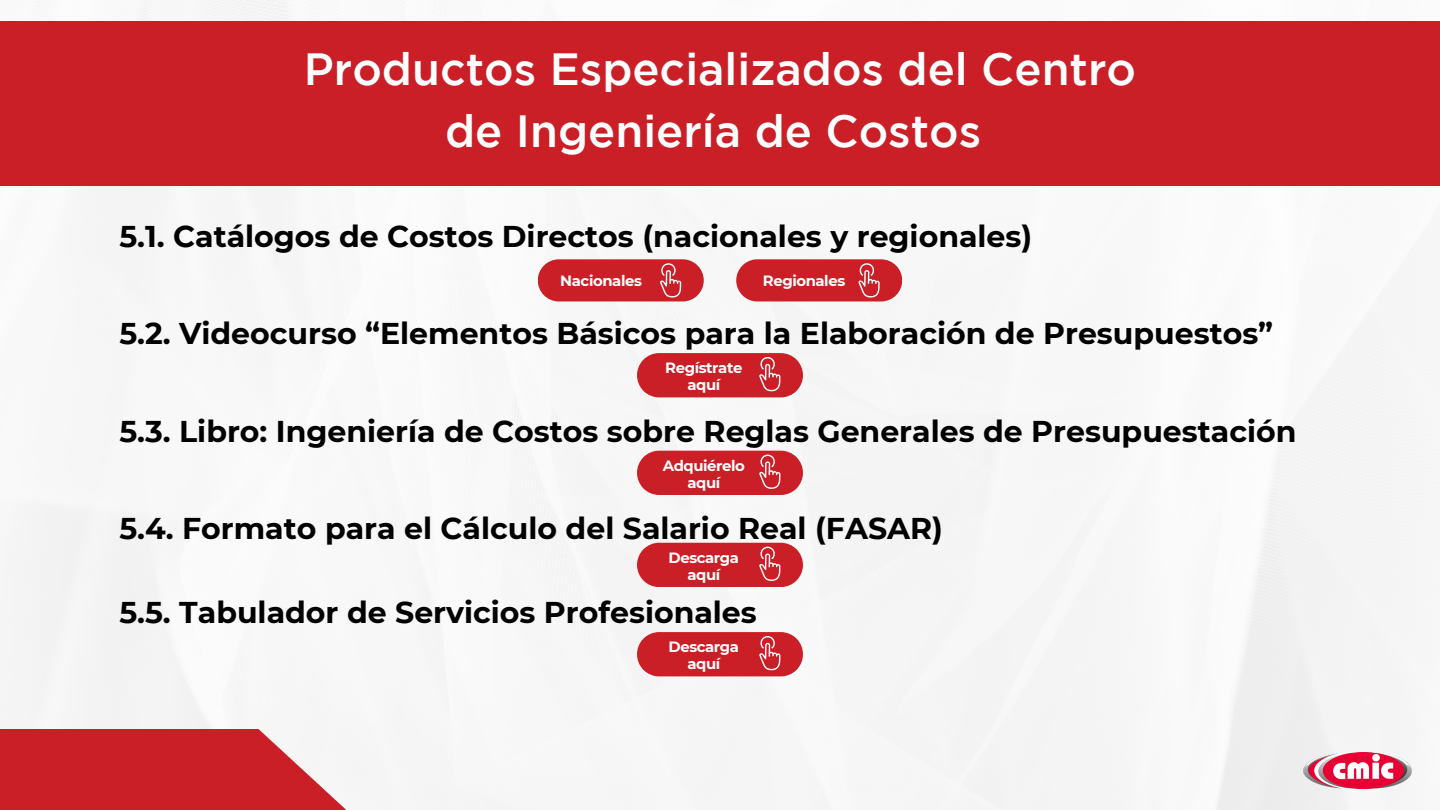
<style>
.page{position:relative;width:1440px;height:810px;background:#fff}
.page>*{position:absolute;margin:0;border:0;box-sizing:border-box;transform-origin:0 0}
.t1{font:500 45px/62.2px "Gotham";color:#fff;text-align:center}
.t2{font:700 30px "Montserrat";color:#000}
.t3{font:700 14.8px/16.5px "Montserrat";letter-spacing:-.025em;color:#fff;text-align:center}
</style>
<div class="page">
<img style="left:0;top:0;width:1439px;height:810px">
<img style="left:1301px;top:752px;width:116px;height:43px">
<svg style="left:0;top:729px;width:346px;height:81px"></svg>
<div style="left:0;top:21px;width:1440px;height:165px;background:#ca1f27"></div>
<div style="left:538px;top:259px;width:166px;height:42px;background:#ca1f27;border-radius:21px"></div>
<svg style="left:660px;top:263px;width:21px;height:35px"></svg>
<svg style="left:637px;top:353px;width:166px;height:44px"></svg>
<svg style="left:637px;top:451px;width:166px;height:44px"></svg>
<svg style="left:637px;top:543px;width:166px;height:44px"></svg>
<svg style="left:637px;top:632px;width:166px;height:44px"></svg>
<div style="left:736px;top:259px;width:166px;height:42px;background:#ca1f27;border-radius:21px"></div>
<svg style="left:859px;top:263px;width:21px;height:35px"></svg>
<p class="t1" style="left:304px;top:41px;width:834px">Productos Especializados del Centro de Ingeniería de Costos</p>
<p class="t2" style="left:119px;top:218px;width:914px">5.1. Catálogos de Costos Directos (nacionales y regionales)</p>
<p class="t3" style="left:560px;top:272px;width:83px">Nacionales</p>
<p class="t3" style="left:763px;top:272px;width:84px">Regionales</p>
<p class="t2" style="left:119px;top:315px;width:1155px">5.2. Videocurso “Elementos Básicos para la Elaboración de Presupuestos”</p>
<p class="t3" style="left:665px;top:360px;width:79px">Regístrate aquí</p>
<p class="t2" style="left:119px;top:413px;width:1179px">5.3. Libro: Ingeniería de Costos sobre Reglas Generales de Presupuestación</p>
<p class="t3" style="left:663px;top:457px;width:84px">Adquiérelo</p>
<p class="t3" style="left:687px;top:474px;width:34px">aquí</p>
<p class="t2" style="left:119px;top:510px;width:825px">5.4. Formato para el Cálculo del Salario Real (FASAR)</p>
<p class="t3" style="left:669px;top:550px;width:72px">Descarga</p>
<p class="t3" style="left:687px;top:566px;width:34px">aquí</p>
<p class="t2" style="left:119px;top:594px;width:639px">5.5. Tabulador de Servicios Profesionales</p>
<p class="t3" style="left:669px;top:639px;width:72px">Descarga</p>
<p class="t3" style="left:687px;top:655px;width:34px">aquí</p>
</div>
